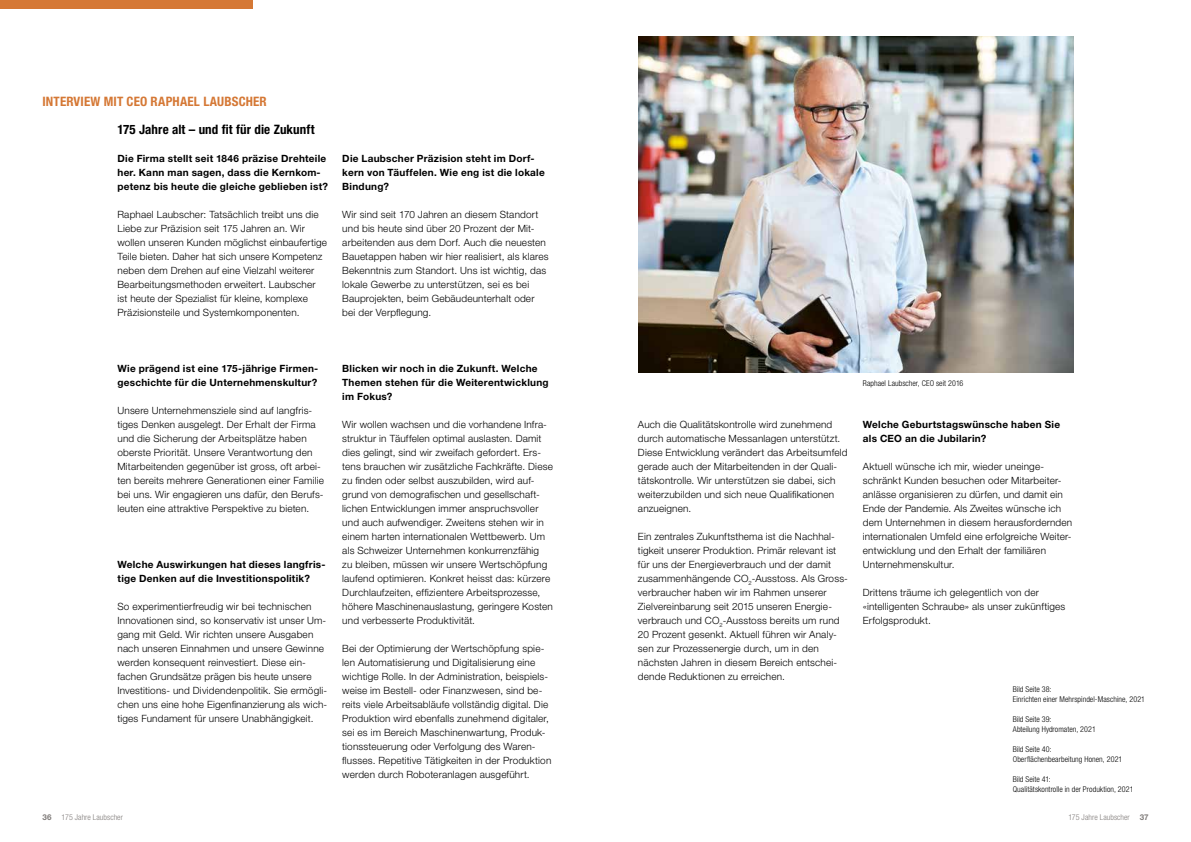
<style>
.page{position:relative;width:1191px;height:842px;background:#fff}
.page>*{position:absolute;margin:0;border:0;box-sizing:border-box;transform-origin:0 0}
.t1{font:700 condensed 13px "Helvetica Neue LT Std";letter-spacing:.01em;color:#000}
.t2{font:700 condensed 13px "Helvetica Neue LT Std";letter-spacing:.01em;color:#d57835}
.t3{font:300 10px/14px "Helvetica Neue LT Std";letter-spacing:.015em;color:#000}
.t4{font:700 10px/14px "Helvetica Neue LT Std";letter-spacing:.025em;color:#000}
.t5{font:300 condensed 8px/10px "Helvetica Neue LT Std";letter-spacing:.01em;color:#000}
.t6{font:300 condensed 8px "Helvetica Neue LT Std";letter-spacing:.005em;color:#807c7a}
.s1{font-weight:700;font-stretch:normal}
</style>
<div class="page">
<div style="left:0;top:0;width:252px;height:9px;background:#d57835"></div>
<img style="left:638px;top:36px;width:435px;height:336px">
<h1 class="t2" style="left:43px;top:94px;width:226px">INTERVIEW MIT CEO RAPHAEL LAUBSCHER</h1>
<h1 class="t1" style="left:117px;top:122px;width:199px">175 Jahre alt – und fit für die Zukunft</h1>
<p class="t4" style="left:117px;top:151px;width:212px">Die Firma stellt seit 1846 präzise Drehteile her. Kann man sagen, dass die Kernkom&shy;petenz bis heute die gleiche geblieben ist?</p>
<p class="t3" style="left:117px;top:207px;width:211px">Raphael Laubscher: Tatsächlich treibt uns die Liebe zur Präzision seit 175 Jahren an. Wir wollen unseren Kunden möglichst einbaufertige Teile bieten. Daher hat sich unsere Kompetenz neben dem Drehen auf eine Vielzahl weiterer Bearbeitungsmethoden erweitert. Laubscher ist heute der Spezialist für kleine, komplexe Präzisionsteile und Systemkomponenten.</p>
<p class="t4" style="left:342px;top:151px;width:204px">Die Laubscher Präzision steht im Dorf&shy;kern von Täuffelen. Wie eng ist die lokale<br>Bindung?</p>
<p class="t3" style="left:342px;top:207px;width:208px">Wir sind seit 170 Jahren an diesem Standort und bis heute sind über 20 Prozent der Mit&shy;arbeitenden aus dem Dorf. Auch die neuesten Bauetappen haben wir hier realisiert, als klares Bekenntnis zum Standort. Uns ist wichtig, das lokale Gewerbe zu unterstützen, sei es bei Bauprojekten, beim Gebäudeunterhalt oder bei der Verpflegung.</p>
<p class="t4" style="left:117px;top:361px;width:202px">Wie prägend ist eine 175-jährige Firmen&shy;geschichte für die Unternehmenskultur?</p>
<p class="t3" style="left:117px;top:403px;width:208px">Unsere Unternehmensziele sind auf langfris&shy;tiges Denken ausgelegt. Der Erhalt der Firma und die Sicherung der Arbeitsplätze haben oberste Priorität. Unsere Verantwortung den Mitarbeitenden gegenüber ist gross, oft arbei&shy;ten bereits mehrere Generationen einer Familie bei uns. Wir engagieren uns dafür, den Berufs&shy;leuten eine attraktive Perspektive zu bieten.</p>
<p class="t4" style="left:117px;top:557px;width:209px">Welche Auswirkungen hat dieses langfris&shy;tige Denken auf die Investitionspolitik?</p>
<p class="t3" style="left:117px;top:599px;width:211px">So experimentierfreudig wir bei technischen Innovationen sind, so konservativ ist unser Um&shy;gang mit Geld. Wir richten unsere Ausgaben nach unseren Einnahmen und unsere Gewinne werden konsequent reinvestiert. Diese ein&shy;fachen Grundsätze prägen bis heute unsere Investitions- und Dividendenpolitik. Sie ermögli&shy;chen uns eine hohe Eigenfinanzierung als wich&shy;tiges Fundament für unsere Unabhängigkeit.</p>
<p class="t4" style="left:342px;top:361px;width:208px">Blicken wir noch in die Zukunft. Welche<br>Themen stehen für die Weiterentwicklung im Fokus?</p>
<p class="t3" style="left:342px;top:417px;width:212px">Wir wollen wachsen und die vorhandene Infra&shy;struktur in Täuffelen optimal auslasten. Damit dies gelingt, sind wir zweifach gefordert. Ers&shy;tens brauchen wir zusätzliche Fachkräfte. Diese zu finden oder selbst auszubilden, wird auf&shy;grund von demografischen und gesellschaft&shy;lichen Entwicklungen immer anspruchsvoller und auch aufwendiger. Zweitens stehen wir in einem harten internationalen Wettbewerb. Um als Schweizer Unternehmen konkurrenzfähig<br>zu bleiben, müssen wir unsere Wertschöpfung laufend optimieren. Konkret heisst das: kürzere Durchlaufzeiten, effizientere Arbeitsprozesse, höhere Maschinenauslastung, geringere Kosten und verbesserte Produktivität.</p>
<p class="t3" style="left:342px;top:641px;width:211px">Bei der Optimierung der Wertschöpfung spie&shy;len Automatisierung und Digitalisierung eine wichtige Rolle. In der Administration, beispiels&shy;weise im Bestell- oder Finanzwesen, sind be&shy;reits viele Arbeitsabläufe vollständig digital. Die Produktion wird ebenfalls zunehmend digitaler, sei es im Bereich Maschinenwartung, Produk&shy;tionssteuerung oder Verfolgung des Waren&shy;flusses. Repetitive Tätigkeiten in der Produktion werden durch Roboteranlagen ausgeführt.</p>
<p class="t3" style="left:638px;top:417px;width:211px">Auch die Qualitätskontrolle wird zunehmend durch automatische Messanlagen unterstützt.<br>Diese Entwicklung verändert das Arbeitsumfeld gerade auch der Mitarbeitenden in der Quali&shy;tätskontrolle. Wir unterstützen sie dabei, sich weiterzubilden und sich neue Qualifikationen anzueignen.</p>
<p class="t3" style="left:638px;top:529px;width:211px">Ein zentrales Zukunftsthema ist die Nachhal&shy;tigkeit unserer Produktion. Primär relevant ist für uns der Energieverbrauch und der damit zusammenhängende CO<sub>2</sub>-Ausstoss. Als Gross&shy;verbraucher haben wir im Rahmen unserer Zielvereinbarung seit 2015 unseren Energie&shy;verbrauch und CO<sub>2</sub>-Ausstoss bereits um rund 20 Prozent gesenkt. Aktuell führen wir Analy&shy;sen zur Prozessenergie durch, um in den nächsten Jahren in diesem Bereich entschei&shy;dende Reduktionen zu erreichen.</p>
<p class="t5" style="left:863px;top:378px;width:102px">Raphael Laubscher, CEO seit 2016</p>
<p class="t4" style="left:863px;top:417px;width:199px">Welche Geburtstagswünsche haben Sie als CEO an die Jubilarin?</p>
<p class="t3" style="left:863px;top:459px;width:211px">Aktuell wünsche ich mir, wieder uneinge&shy;schränkt Kunden besuchen oder Mitarbeiter&shy;anlässe organisieren zu dürfen, und damit ein Ende der Pandemie. Als Zweites wünsche ich dem Unternehmen in diesem herausfordernden internationalen Umfeld eine erfolgreiche Weiter&shy;entwicklung und den Erhalt der familiären Unternehmenskultur.</p>
<p class="t3" style="left:863px;top:585px;width:204px">Drittens träume ich gelegentlich von der «intelligenten Schraube» als unser zukünftiges<br>Erfolgsprodukt.</p>
<p class="t5" style="left:1012px;top:684px;width:134px">Bild Seite 38:<br>Einrichten einer Mehrspindel-Maschine, 2021</p>
<p class="t5" style="left:1012px;top:714px;width:85px">Bild Seite 39:<br>Abteilung Hydromaten, 2021</p>
<p class="t5" style="left:1012px;top:744px;width:111px">Bild Seite 40:<br>Oberflächenbearbeitung Honen, 2021</p>
<p class="t5" style="left:1012px;top:774px;width:122px">Bild Seite 41:<br>Qualitätskontrolle in der Produktion, 2021</p>
<p class="t6" style="left:43px;top:813px;width:82px"><span class="s1">36</span> 175 Jahre Laubscher</p>
<p class="t6" style="left:1068px;top:813px;width:82px">175 Jahre Laubscher <span class="s1">37</span></p>
</div>
